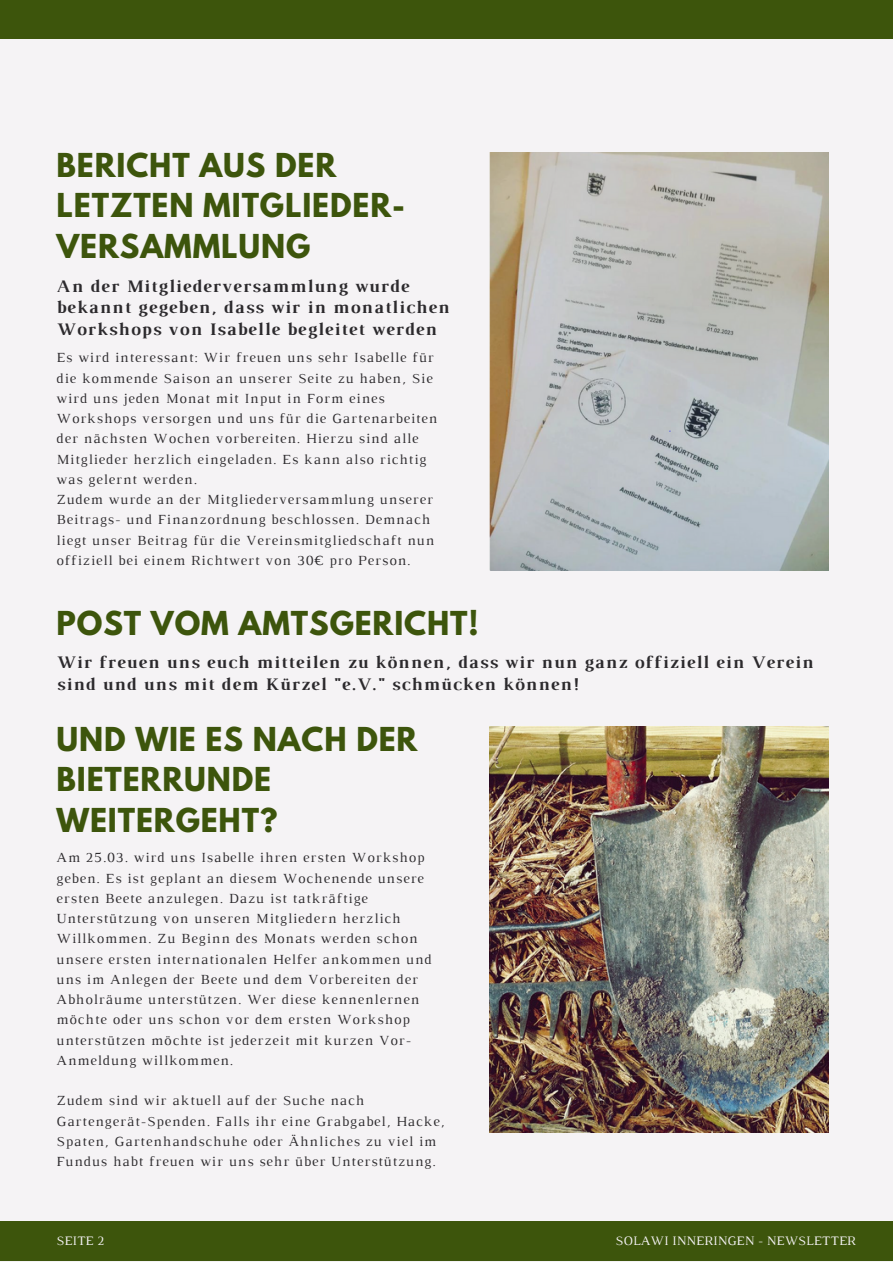
<style>
.page{position:relative;width:893px;height:1264px;background:#fff}
.page>*{position:absolute;margin:0;border:0;box-sizing:border-box;transform-origin:0 0}
.t1{font:700 29.25px/40.5px "League Spartan";letter-spacing:.03em;color:#3d550c}
.t2{font:700 18px/21.3px "Luthier";letter-spacing:.07em;color:#2c2a2d}
.t3{font:14.25px/20.2px "Luthier";letter-spacing:.07em;color:#2c2a2d}
.t4{font:13.2px "Luthier";color:#f5f3f5}
</style>
<div class="page">
<div style="left:0;top:0;width:892px;height:1261px;background:#f5f3f5"></div>
<div style="left:0;top:1221px;width:892px;height:39px;background:#3d550c"></div>
<div style="left:0;top:0;width:892px;height:39px;background:#3d550c"></div>
<img style="left:490px;top:153px;width:338px;height:417px">
<img style="left:490px;top:726px;width:338px;height:406px">
<h1 class="t1" style="left:56px;top:149px;width:350px">BERICHT AUS DER<br>LETZTEN MITGLIEDER-<br>VERSAMMLUNG</h1>
<p class="t2" style="left:56px;top:277px;width:394px">An der Mitgliederversammlung wurde bekannt gegeben, dass wir in monatlichen<br>Workshops von Isabelle begleitet werden</p>
<p class="t3" style="left:56px;top:349px;width:382px">Es wird interessant: Wir freuen uns sehr Isabelle für die kommende Saison an unserer Seite zu haben, Sie wird uns jeden Monat mit Input in Form eines Workshops versorgen und uns für die Gartenarbeiten der nächsten Wochen vorbereiten. Hierzu sind alle Mitglieder herzlich eingeladen. Es kann also richtig was gelernt werden.<br>Zudem wurde an der Mitgliederversammlung unserer Beitrags- und Finanzordnung beschlossen. Demnach liegt unser Beitrag für die Vereinsmitgliedschaft nun offiziell bei einem Richtwert von 30€ pro Person.</p>
<h1 class="t1" style="left:56px;top:606px;width:423px">POST VOM AMTSGERICHT!</h1>
<p class="t2" style="left:56px;top:653px;width:757px">Wir freuen uns euch mitteilen zu können, dass wir nun ganz offiziell ein Verein sind und uns mit dem Kürzel "e.V." schmücken können!</p>
<h1 class="t1" style="left:56px;top:722px;width:362px">UND WIE ES NACH DER<br>BIETERRUNDE<br>WEITERGEHT?</h1>
<p class="t3" style="left:56px;top:848px;width:376px">Am 25.03. wird uns Isabelle ihren ersten Workshop geben. Es ist geplant an diesem Wochenende unsere ersten Beete anzulegen. Dazu ist tatkräftige Unterstützung von unseren Mitgliedern herzlich Willkommen. Zu Beginn des Monats werden schon unsere ersten internationalen Helfer ankommen und uns im Anlegen der Beete und dem Vorbereiten der Abholräume unterstützen. Wer diese kennenlernen möchte oder uns schon vor dem ersten Workshop unterstützen möchte ist jederzeit mit kurzen Vor-Anmeldung willkommen.</p>
<p class="t3" style="left:56px;top:1091px;width:389px">Zudem sind wir aktuell auf der Suche nach Gartengerät-Spenden. Falls ihr eine Grabgabel, Hacke, Spaten, Gartenhandschuhe oder Ähnliches zu viel im Fundus habt freuen wir uns sehr über Unterstützung.</p>
<p class="t4" style="left:56px;top:1236px;width:49px">SEITE 2</p>
<p class="t4" style="left:615px;top:1235px;width:242px">SOLAWI INNERINGEN - NEWSLETTER</p>
</div>
